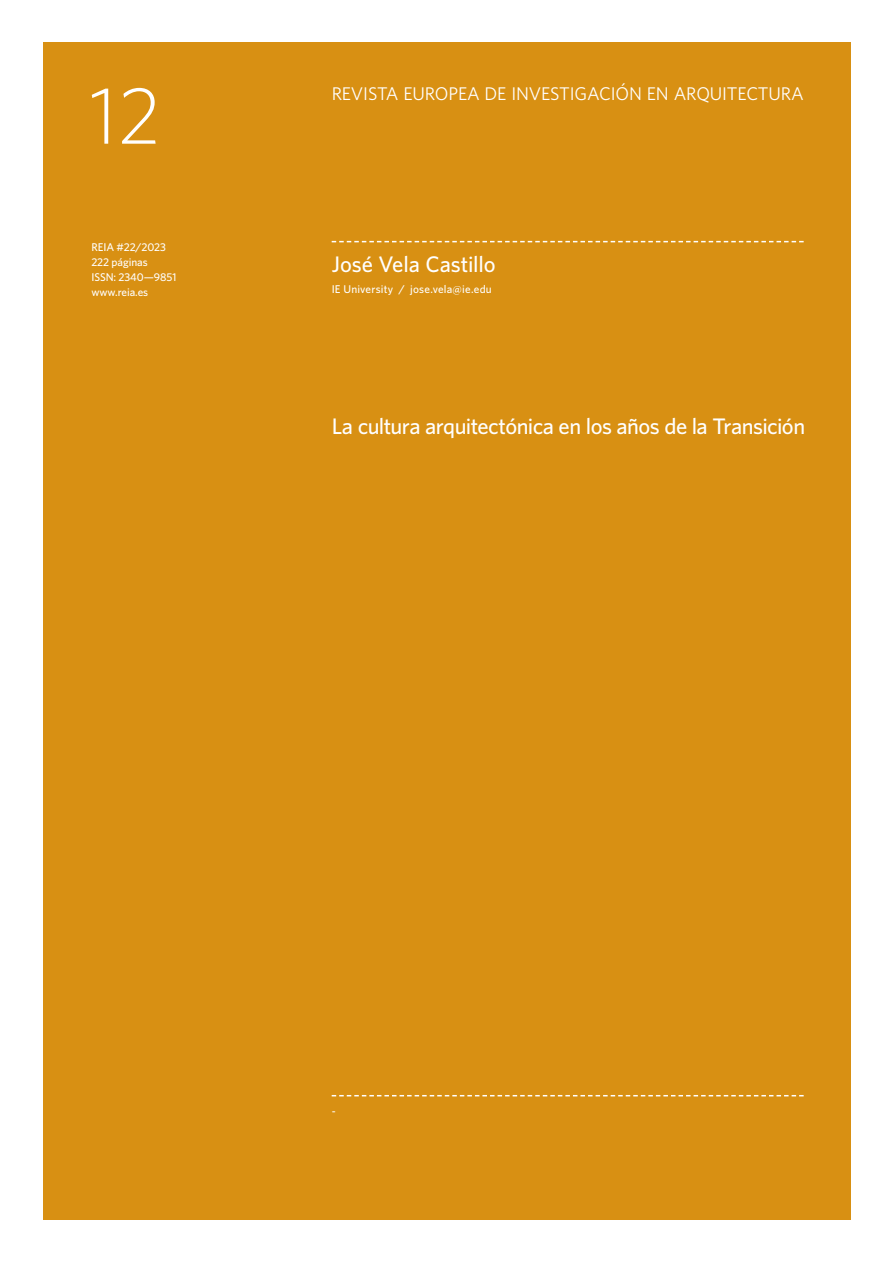
<style>
.page{position:relative;width:893px;height:1263px;background:#fff}
.page>*{position:absolute;margin:0;border:0;box-sizing:border-box;transform-origin:0 0}
.t1{font:300 81px "Whitney";color:#fff}
._00_APERTURA_Autor{font:500 22.5px "Whitney";letter-spacing:-.025em;color:#fff}
._00_APERTURA_Autor-2{font:500 22.5px "Whitney";letter-spacing:-.005em;color:#fff}
.t2{font:18.3px "Whitney";letter-spacing:-.01em;color:#fff}
._00_APERTURA_Autor-3{font:500 11.25px "Whitney";letter-spacing:-.005em;color:#fff}
._00_APERTURA_Autor-4{font:500 11.25px "Whitney";letter-spacing:.015em;color:#fff}
._00_APERTURA_Keyword{font:500 11.25px "Whitney";color:#fff}
</style>
<div class="page">
<div style="left:43px;top:43px;width:807px;height:1177px;background:#d89013"></div>
<svg style="left:332px;top:241px;width:472px;height:1px"></svg>
<svg style="left:332px;top:1095px;width:472px;height:1px"></svg>
<p class="t1" style="left:89px;top:61px;width:74px">12</p>
<p class="_00_APERTURA_Autor-3" style="left:91px;top:239px;width:76px">REIA #22/2023</p>
<p class="_00_APERTURA_Autor-3" style="left:91px;top:254px;width:58px">222 páginas</p>
<p class="_00_APERTURA_Autor-3" style="left:91px;top:269px;width:86px">ISSN: 2340—9851</p>
<p class="_00_APERTURA_Autor-3" style="left:91px;top:284px;width:58px">www.reia.es</p>
<p class="t2" style="left:332px;top:81px;width:473px">REVISTA EUROPEA DE INVESTIGACIÓN EN ARQUITECTURA</p>
<p class="_00_APERTURA_Autor-2" style="left:332px;top:249px;width:165px">José Vela Castillo</p>
<p class="_00_APERTURA_Autor-4" style="left:332px;top:282px;width:162px">IE University / jose.vela@ie.edu</p>
<p class="_00_APERTURA_Autor" style="left:332px;top:411px;width:475px">La cultura arquitectónica en los años de la Transición</p>
<p class="_00_APERTURA_Keyword" style="left:332px;top:1104px;width:5px">-</p>
</div>
